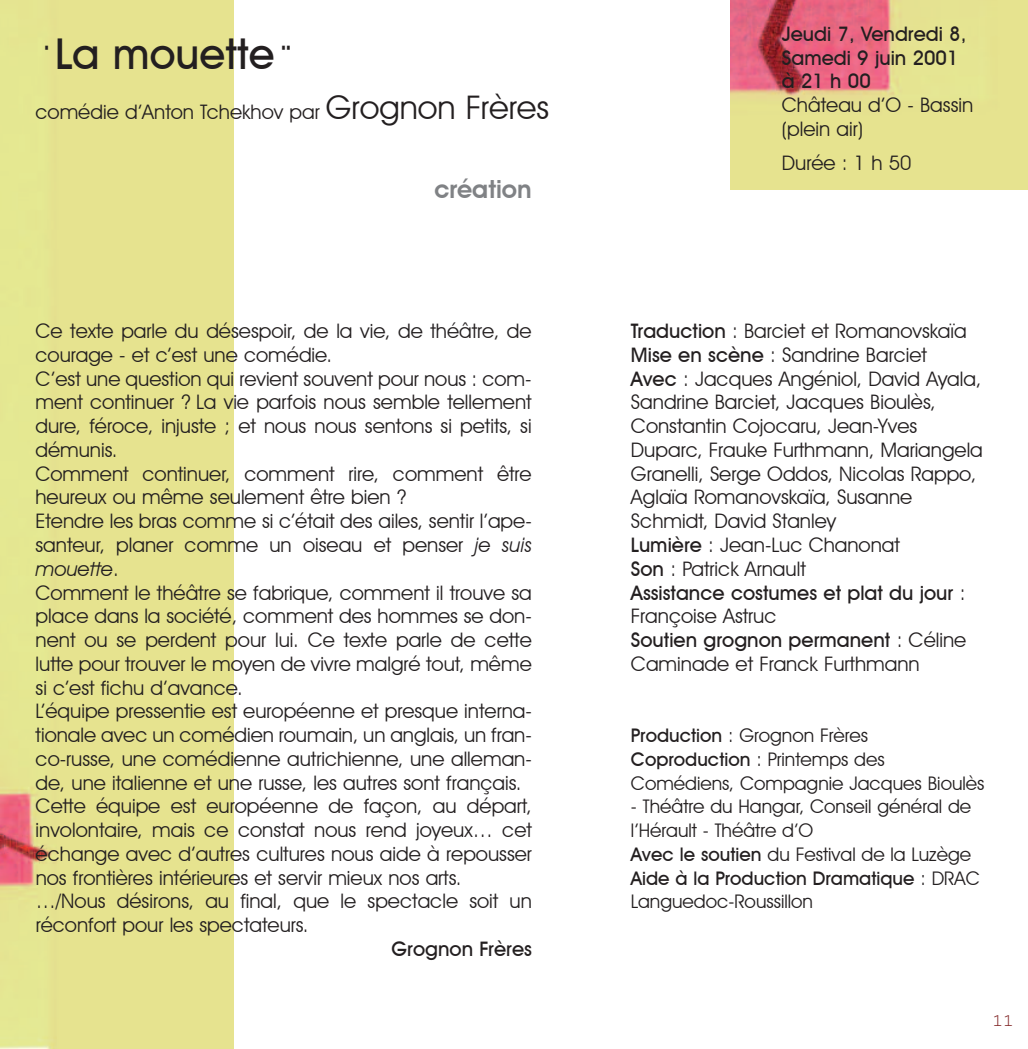
<style>
.page{position:relative;width:1028px;height:1049px;background:#fff}
.page>*{position:absolute;margin:0;border:0;box-sizing:border-box;transform-origin:0 0}
.t1{font:500 42.5px "Avant Garde IT Cby BT";color:#231f20}
.t2{font:600 25px "Avant Garde IT Cby BT";color:#808285}
.t3{font:20px/23.8px "Avant Garde IT Cby BT";color:#231f20}
.t4{font:500 20px/23.8px "Avant Garde IT Cby BT";color:#231f20}
.t5{font:18.75px/23.8px "Avant Garde IT Cby BT";color:#231f20}
.t6{font:17.5px "Courier";color:#842b2b}
.s1{font-family:"Courier";font-weight:400;font-size:37.5px}
.s2{font-size:32.5px}
.s3{font-style:italic}
.s4{font-weight:500}
</style>
<div class="page">
<div style="left:0;top:0;width:234px;height:1049px;background:#e6e38f"></div>
<img style="left:730px;top:0;width:298px;height:189px">
<h1 class="t1" style="left:35px;top:28px;width:263px"><span class="s1">˙</span>La mouette<span class="s1">¨</span></h1>
<p class="t3" style="left:35px;top:100px;width:515px">comédie d’Anton Tchekhov par <span class="s2">Grognon Frères</span></p>
<p class="t2" style="left:434px;top:174px;width:99px">création</p>
<p class="t3" style="left:35px;top:319px;width:498px">Ce texte parle du désespoir, de la vie, de théâtre, de courage - et c’est une comédie.<br>C’est une question qui revient souvent pour nous : com&shy;ment continuer ? La vie parfois nous semble tellement dure, féroce, injuste ; et nous nous sentons si petits, si démunis.<br>Comment continuer, comment rire, comment être heureux ou même seulement être bien ?<br>Etendre les bras comme si c’était des ailes, sentir l’ape&shy;santeur, planer comme un oiseau et penser <span class="s3">je suis mouette</span>.<br>Comment le théâtre se fabrique, comment il trouve sa place dans la société, comment des hommes se don&shy;nent ou se perdent pour lui. Ce texte parle de cette lutte pour trouver le moyen de vivre malgré tout, même si c’est fichu d’avance.<br>L’équipe pressentie est européenne et presque interna&shy;tionale avec un comédien roumain, un anglais, un fran&shy;co-russe, une comédienne autrichienne, une alleman&shy;de, une italienne et une russe, les autres sont français.<br>Cette équipe est européenne de façon, au départ, involontaire, mais ce constat nous rend joyeux… cet échange avec d’autres cultures nous aide à repousser nos frontières intérieures et servir mieux nos arts. …/Nous désirons, au final, que le spectacle soit un réconfort pour les spectateurs.</p>
<p class="t4" style="left:391px;top:937px;width:142px">Grognon Frères</p>
<p class="t4" style="left:782px;top:22px;width:186px">Jeudi 7, Vendredi 8,<br>Samedi 9 juin 2001 à21h00</p>
<p class="t3" style="left:782px;top:93px;width:193px">Château d’O - Bassin (plein air)</p>
<p class="t3" style="left:782px;top:151px;width:131px">Durée : 1 h 50</p>
<p class="t3" style="left:631px;top:319px;width:353px"><span class="s4">Traduction</span> : Barciet et Romanovskaïa<br><span class="s4">Mise en scène</span> : Sandrine Barciet<br><span class="s4">Avec</span> : Jacques Angéniol, David Ayala,<br>Sandrine Barciet, Jacques Bioulès,<br>Constantin Cojocaru, Jean-Yves<br>Duparc, Frauke Furthmann, Mariangela<br>Granelli, Serge Oddos, Nicolas Rappo,<br>Aglaïa Romanovskaïa, Susanne<br>Schmidt, David Stanley<br><span class="s4">Lumière</span> : Jean-Luc Chanonat<br><span class="s4">Son</span> : Patrick Arnault<br><span class="s4">Assistance costumes et plat du jour</span> :<br>Françoise Astruc<br><span class="s4">Soutien grognon permanent</span> : Céline<br>Caminade et Franck Furthmann</p>
<p class="t5" style="left:631px;top:723px;width:355px"><span class="s4">Production</span> : Grognon Frères<br><span class="s4">Coproduction</span> : Printemps des<br>Comédiens, Compagnie Jacques Bioulès</p>
<p class="t5" style="left:631px;top:794px;width:350px">- Théâtre du Hangar, Conseil général de l’Hérault - Théâtre d’O<br><span class="s4">Avec le soutien</span> du Festival de la Luzège<br><span class="s4">Aide à la Production Dramatique</span> : DRAC<br>Languedoc-Roussillon</p>
<p class="t6" style="left:992px;top:1015px;width:23px">11</p>
</div>
